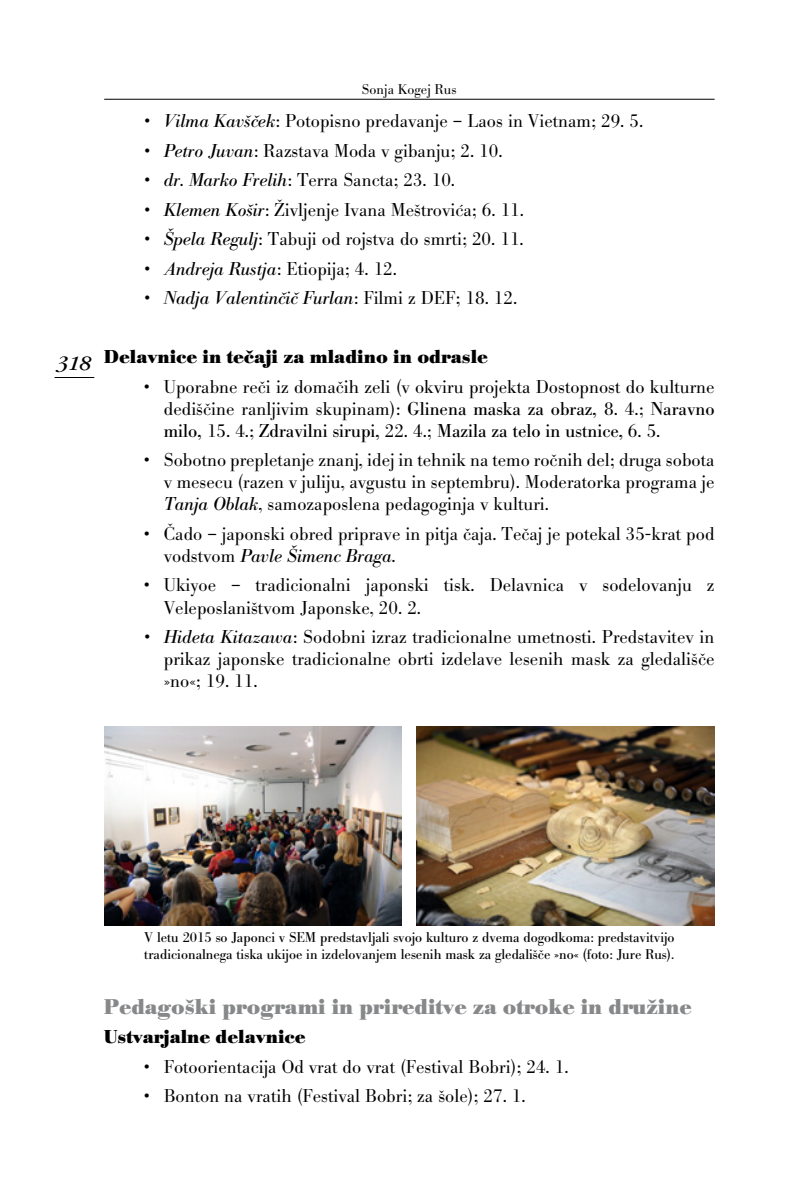
<style>
.page{position:relative;width:794px;height:1191px;background:#fff}
.page>*{position:absolute;margin:0;border:0;box-sizing:border-box;transform-origin:0 0}
.t1{font:700 21px "MM Bodoni BE";color:#87888a}
.t2{font:italic 21px "MM Garamond IT Cby BT";color:#000}
.t3{font:300 18.38px/22.1px "MM Bodoni BE";color:#000;text-align:justify}
.t4{font:700 18.38px "MM Bodoni BE";color:#000}
.t5{font:italic 18.38px "MM Bodoni BE";color:#000}
.t6{font:14px/16.8px "MM Bodoni BE";color:#000}
.t7{font:300 14px "MM Bodoni BE";color:#000}
.s1{font-weight:400;font-style:italic}
.s2{font-weight:300;font-style:normal}
.s3{font-weight:400}
</style>
<div class="page">
<hr style="left:104px;top:99px;width:610px;height:1px;background:#000">
<hr style="left:55px;top:377px;width:39px;height:1px;background:#000">
<img style="left:104px;top:727px;width:298px;height:198px">
<img style="left:417px;top:727px;width:297px;height:198px">
<p class="t7" style="left:362px;top:82px;width:96px">Sonja Kogej Rus</p>
<p class="t3" style="left:144px;top:110px;width:501px"><span class="s1">• Vilma Kav{~ek</span>: Potopisno predavanje – Laos in Vietnam; 29. 5.</p>
<p class="t3" style="left:144px;top:140px;width:360px"><span class="s1">• Petro Juvan</span>: Razstava Moda v gibanju; 2. 10.</p>
<p class="t3" style="left:144px;top:169px;width:313px"><span class="s1">• dr. Marko Frelih</span>: Terra Sancta; 23. 10.</p>
<p class="t3" style="left:144px;top:199px;width:382px"><span class="s1">• Klemen Ko{ir</span>: @ivljenje Ivana Me{trovi}a; 6. 11.</p>
<p class="t3" style="left:144px;top:228px;width:381px"><span class="s1">• [pela Regulj</span>: Tabuji od rojstva do smrti; 20. 11.</p>
<p class="t3" style="left:144px;top:258px;width:255px"><span class="s1">• Andreja Rustja</span>: Etiopija; 4. 12.</p>
<p class="t5" style="left:144px;top:287px;width:375px">• Nadja Valentin~i~ Furlan<span class="s2">: Filmi z DEF; 18. 12.</span></p>
<p class="t2" style="left:57px;top:351px;width:36px">318</p>
<p class="t4" style="left:104px;top:346px;width:385px">Delavnice in te~aji za mladino in odrasle</p>
<p class="t3" style="left:164px;top:376px;width:552px;text-indent:-20px">• Uporabne re~i iz doma~ih zeli (v okviru projekta Dostopnost do kulturne dedi{~ine ranljivim skupinam): <span class="s3">Glinena maska za obraz,</span> 8. 4.; <span class="s3">Naravno milo,</span> 15. 4.; <span class="s3">Zdravilni sirupi,</span> 22. 4.; <span class="s3">Mazila za telo in ustnice,</span> 6. 5.</p>
<p class="t3" style="left:164px;top:449px;width:552px;text-indent:-20px">• Sobotno prepletanje znanj, idej in tehnik na temo ro~nih del; druga sobota v mesecu (razen v juliju, avgustu in septembru). Moderatorka programa je <span class="s1">Tanja Oblak</span>, samozaposlena pedagoginja v kulturi.</p>
<p class="t3" style="left:164px;top:523px;width:552px;text-indent:-20px">• ^ado – japonski obred priprave in pitja ~aja. Te~aj je potekal 35-krat pod vodstvom <span class="s1">Pavle [imenc Braga</span>.</p>
<p class="t3" style="left:164px;top:575px;width:552px;text-indent:-20px">• Ukiyoe – tradicionalni japonski tisk. Delavnica v sodelovanju z<br>Veleposlani{tvom Japonske, 20. 2.</p>
<p class="t3" style="left:164px;top:626px;width:552px;text-indent:-20px"><span class="s1">• Hideta Kitazawa</span>: Sodobni izraz tradicionalne umetnosti. Predstavitev in prikaz japonske tradicionalne obrti izdelave lesenih mask za gledali{~e »no«; 19. 11.</p>
<p class="t6" style="left:144px;top:929px;width:532px">V letu 2015 so Japonci v SEM predstavljali svojo kulturo z dvema dogodkoma: predstavitvijo tradicionalnega tiska ukijoe in izdelovanjem lesenih mask za gledali{~e »no« (foto: Jure Rus).</p>
<p class="t1" style="left:104px;top:993px;width:589px">Pedago{ki programi in prireditve za otroke in dru`ine</p>
<p class="t4" style="left:104px;top:1025px;width:203px">Ustvarjalne delavnice</p>
<p class="t3" style="left:144px;top:1056px;width:426px">• Fotoorientacija Od vrat do vrat (Festival Bobri); 24. 1.</p>
<p class="t3" style="left:144px;top:1085px;width:383px">• Bonton na vratih (Festival Bobri; za {ole); 27. 1.</p>
</div>
